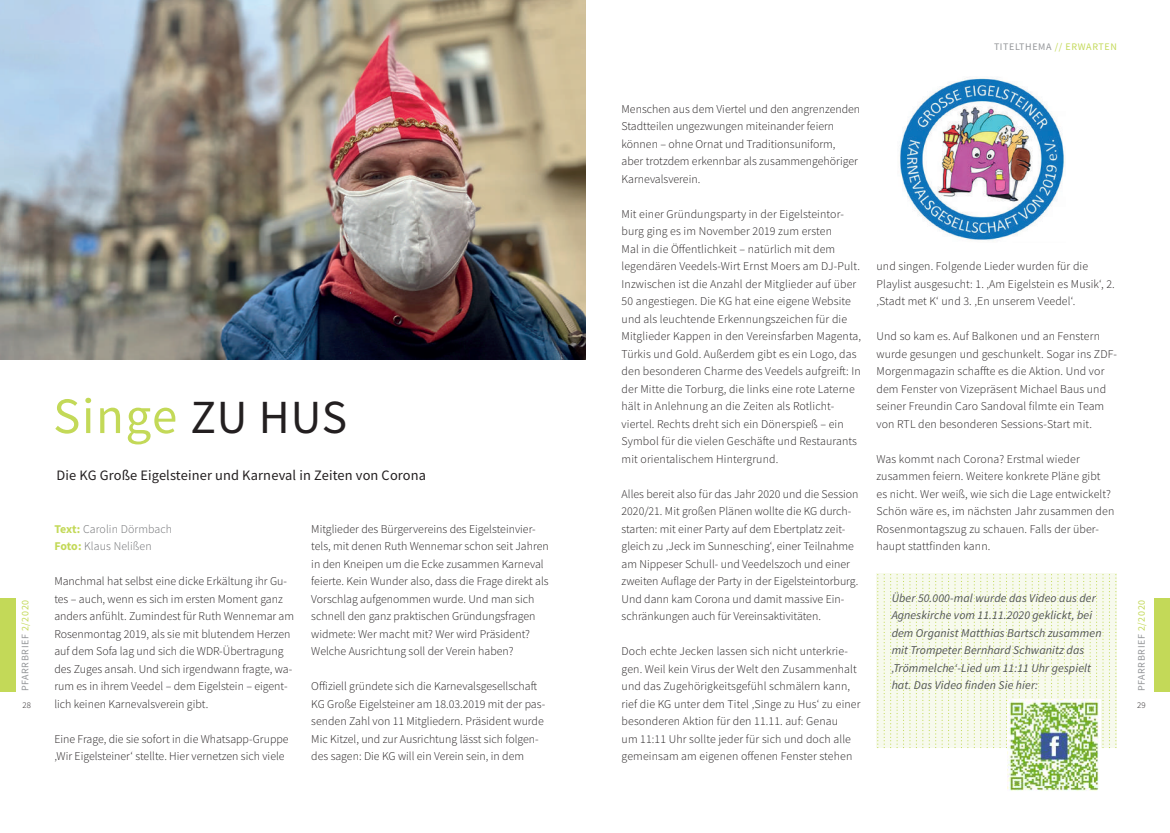
<style>
.page{position:relative;width:1170px;height:833px;background:#fff}
.page>*{position:absolute;margin:0;border:0;box-sizing:border-box;transform-origin:0 0}
.t1{font:51px "Source Sans Pro";letter-spacing:.03em;color:#c3d958}
.t2{font:14.38px "Source Sans Pro";letter-spacing:.01em;color:#231f20}
.t3{font:300 11.88px/17.5px "Source Sans Pro";color:#231f20}
.t4{font:italic 11.88px/17.5px "Source Sans Pro";letter-spacing:.01em;color:#505453}
.t5{font:300 11.88px/17.5px "Source Sans Pro";letter-spacing:.01em;color:#6c6d70}
.t6{font:10px "Source Sans Pro";letter-spacing:.06em;color:#939598}
.t7{font:300 8.75px "Source Sans Pro";color:#231f20}
.s1{color:#c3d958}
.s2{font-size:47.5px;color:#231f20}
.s3{font-weight:700;color:#c3d958}
</style>
<div class="page">
<div style="left:1153px;top:598px;width:16px;height:93px;background:#c3d958"></div>
<div style="left:0;top:598px;width:16px;height:93px;background:#c3d958"></div>
<svg style="left:876px;top:574px;width:239px;height:174px;background:#f4f8e5"></svg>
<svg style="left:877px;top:574px;width:7px;height:174px"></svg>
<svg style="left:890px;top:574px;width:26px;height:174px;background:#f4f8e5"></svg>
<svg style="left:922px;top:574px;width:7px;height:174px"></svg>
<svg style="left:935px;top:574px;width:26px;height:174px;background:#f4f8e6"></svg>
<svg style="left:967px;top:574px;width:7px;height:174px"></svg>
<svg style="left:980px;top:574px;width:26px;height:174px;background:#f4f8e6"></svg>
<svg style="left:1012px;top:574px;width:7px;height:125px"></svg>
<svg style="left:1025px;top:574px;width:26px;height:125px;background:#f4f8e6"></svg>
<svg style="left:1057px;top:574px;width:7px;height:125px"></svg>
<svg style="left:1070px;top:574px;width:7px;height:125px"></svg>
<svg style="left:1083px;top:574px;width:13px;height:125px;background:#f4f8e6"></svg>
<svg style="left:1102px;top:574px;width:7px;height:174px"></svg>
<svg style="left:1115px;top:574px;width:1px;height:174px"></svg>
<img style="left:900px;top:77px;width:164px;height:163px">
<img style="left:0;top:0;width:585px;height:359px">
<img style="left:1007px;top:699px;width:93px;height:92px">
<p class="t6" style="left:993px;top:40px;width:124px">TITELTHEMA <span class="s1">// ERWARTEN</span></p>
<p class="t3" style="left:621px;top:100px;width:240px">Menschen aus dem Viertel und den angrenzenden Stadtteilen ungezwungen miteinander feiern können – ohne Ornat und Traditionsuniform,<br>aber trotzdem erkennbar als zusammengehöriger Karnevalsverein.</p>
<p class="t3" style="left:621px;top:205px;width:241px">Mit einer Gründungsparty in der Eigelsteintor&shy;burg ging es im November 2019 zum ersten<br>Mal in die Öffentlichkeit – natürlich mit dem legendären Veedels-Wirt Ernst Moers am DJ-Pult.<br>Inzwischen ist die Anzahl der Mitglieder auf über 50 angestiegen. Die KG hat eine eigene Website und als leuchtende Erkennungszeichen für die Mitglieder Kappen in den Vereinsfarben Magenta, Türkis und Gold. Außerdem gibt es ein Logo, das den besonderen Charme des Veedels aufgreift: In der Mitte die Torburg, die links eine rote Laterne hält in Anlehnung an die Zeiten als Rotlicht&shy;viertel. Rechts dreht sich ein Dönerspieß – ein Symbol für die vielen Geschäfte und Restaurants mit orientalischem Hintergrund.</p>
<p class="t3" style="left:621px;top:485px;width:238px">Alles bereit also für das Jahr 2020 und die Session 2020/21. Mit großen Plänen wollte die KG durch&shy;starten: mit einer Party auf dem Ebertplatz zeit&shy;gleich zu ‚Jeck im Sunnesching‘, einer Teilnahme am Nippeser Schull- und Veedelszoch und einer zweiten Auflage der Party in der Eigelsteintorburg.<br>Und dann kam Corona und damit massive Ein&shy;schränkungen auch für Vereinsaktivitäten.</p>
<p class="t3" style="left:621px;top:642px;width:240px">Doch echte Jecken lassen sich nicht unterkrie&shy;gen. Weil kein Virus der Welt den Zusammenhalt und das Zugehörigkeitsgefühl schmälern kann, rief die KG unter dem Titel ‚Singe zu Hus‘ zu einer besonderen Aktion für den 11.11. auf: Genau<br>um 11:11 Uhr sollte jeder für sich und doch alle gemeinsam am eigenen offenen Fenster stehen</p>
<p class="t3" style="left:876px;top:257px;width:240px">und singen. Folgende Lieder wurden für die<br>Playlist ausgesucht: 1. ‚Am Eigelstein es Musik‘, 2. ‚Stadt met K‘ und 3. ‚En unserem Veedel‘.</p>
<p class="t3" style="left:876px;top:327px;width:242px">Und so kam es. Auf Balkonen und an Fenstern wurde gesungen und geschunkelt. Sogar ins ZDF-Morgenmagazin schaffte es die Aktion. Und vor dem Fenster von Vizepräsent Michael Baus und seiner Freundin Caro Sandoval filmte ein Team von RTL den besonderen Sessions-Start mit.</p>
<p class="t3" style="left:876px;top:450px;width:239px">Was kommt nach Corona? Erstmal wieder zusammen feiern. Weitere konkrete Pläne gibt<br>es nicht. Wer weiß, wie sich die Lage entwickelt?<br>Schön wäre es, im nächsten Jahr zusammen den Rosenmontagszug zu schauen. Falls der über&shy;haupt stattfinden kann.</p>
<h1 class="t1" style="left:53px;top:384px;width:295px">Singe <span class="s2">ZU HUS</span></h1>
<p class="t2" style="left:57px;top:466px;width:371px">Die KG Große Eigelsteiner und Karneval in Zeiten von Corona</p>
<p class="t5" style="left:54px;top:520px;width:119px"><span class="s3">Text:</span> Carolin Dörmbach<br><span class="s3">Foto:</span> Klaus Nelißen</p>
<p class="t3" style="left:54px;top:572px;width:241px">Manchmal hat selbst eine dicke Erkältung ihr Gu&shy;tes – auch, wenn es sich im ersten Moment ganz anders anfühlt. Zumindest für Ruth Wennemar am Rosenmontag 2019, als sie mit blutendem Herzen auf dem Sofa lag und sich die WDR-Übertragung des Zuges ansah. Und sich irgendwann fragte, wa&shy;rum es in ihrem Veedel – dem Eigelstein – eigent&shy;lich keinen Karnevalsverein gibt.</p>
<p class="t3" style="left:54px;top:730px;width:236px">Eine Frage, die sie sofort in die Whatsapp-Gruppe ‚Wir Eigelsteiner‘ stellte. Hier vernetzen sich viele</p>
<p class="t3" style="left:311px;top:520px;width:239px">Mitglieder des Bürgervereins des Eigelsteinvier&shy;tels, mit denen Ruth Wennemar schon seit Jahren in den Kneipen um die Ecke zusammen Karneval feierte. Kein Wunder also, dass die Frage direkt als Vorschlag aufgenommen wurde. Und man sich schnell den ganz praktischen Gründungsfragen widmete: Wer macht mit? Wer wird Präsident?<br>Welche Ausrichtung soll der Verein haben?</p>
<p class="t3" style="left:311px;top:677px;width:235px">Offiziell gründete sich die Karnevalsgesellschaft KG Große Eigelsteiner am 18.03.2019 mit der pas&shy;senden Zahl von 11 Mitgliedern. Präsident wurde Mic Kitzel, und zur Ausrichtung lässt sich folgen&shy;des sagen: Die KG will ein Verein sein, in dem</p>
<p class="t4" style="left:891px;top:589px;width:211px">Über 50.000-mal wurde das Video aus der Agneskirche vom 11.11.2020 geklickt, bei dem Organist Matthias Bartsch zusammen mit Trompeter Bernhard Schwanitz das ‚Trömmelche‘-Lied um 11:11 Uhr gespielt hat. Das Video finden Sie hier:</p>
<p class="t6" style="left:19px;top:691px;width:93px;rotate:-90deg">PFARRBRIEF <span class="s1">2/2020</span></p>
<p class="t6" style="left:1134px;top:691px;width:93px;rotate:-90deg">PFARRBRIEF <span class="s1">2/2020</span></p>
<p class="t7" style="left:23px;top:699px;width:10px">28</p>
<p class="t7" style="left:1137px;top:699px;width:10px">29</p>
</div>
